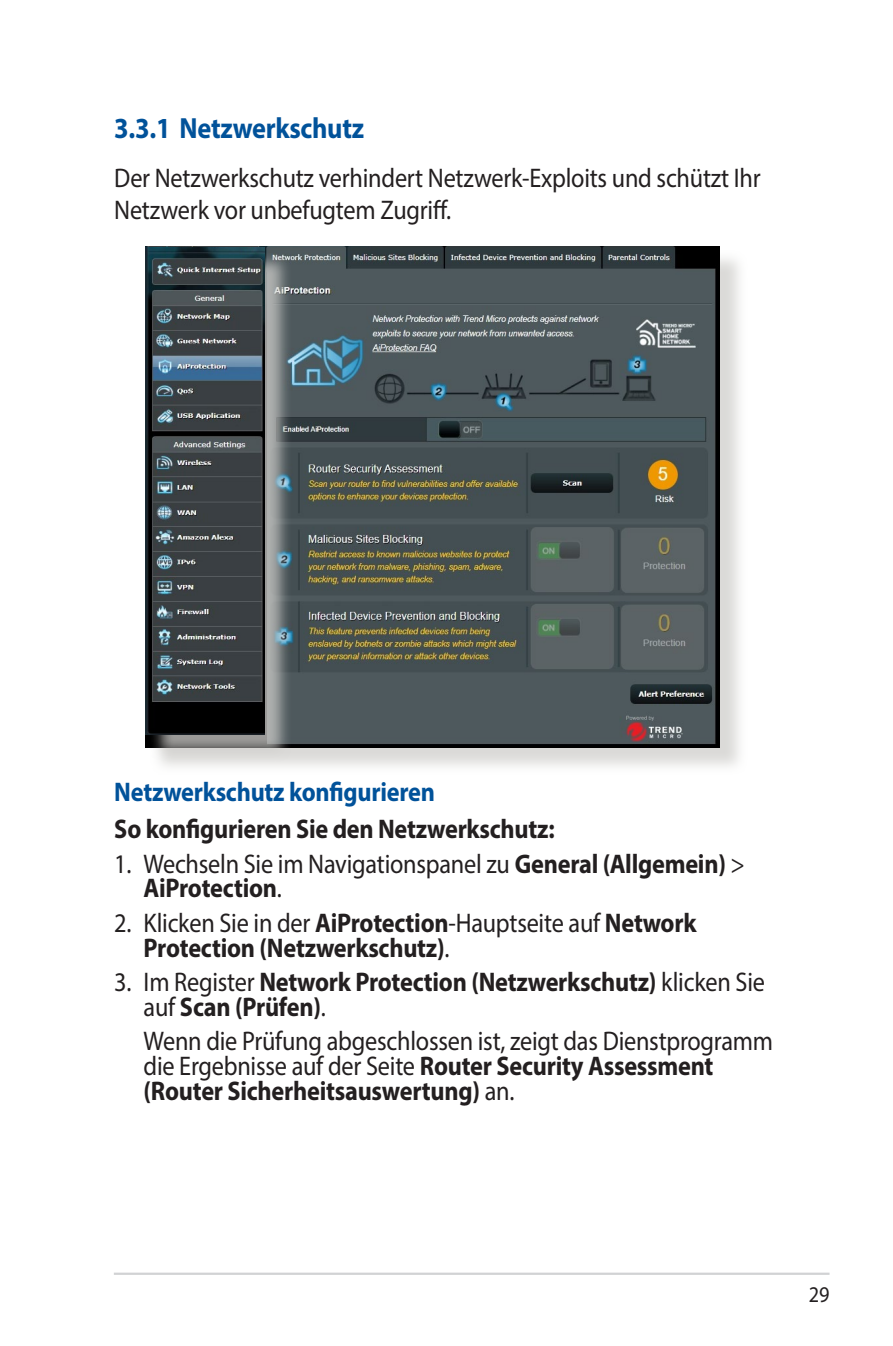
<style>
.page{position:relative;width:893px;height:1346px;background:#fff}
.page>*{position:absolute;margin:0;border:0;box-sizing:border-box;transform-origin:0 0}
.t1{font:700 29.25px "Myriad Pro";letter-spacing:-.01em;color:#01529a;scale:.9 1}
.t2{font:27px/24.8px "Myriad Pro";letter-spacing:-.01em;color:#231f20;scale:.9 1}
.t3{font:700 27px/24.8px "Myriad Pro";letter-spacing:-.01em;color:#231f20;scale:.9 1}
.t4{font:700 27px "Myriad Pro";letter-spacing:-.01em;color:#01529a;scale:.9 1}
.t5{font:22.5px "Myriad";color:#231f20;scale:.9 1}
.s1{font-weight:700}
.s2{font-weight:400}
</style>
<div class="page">
<hr style="left:114px;top:1272px;width:715px;height:3px;background:#d1d2d4">
<div style="left:149px;top:249px;width:599px;height:526px;background:#cfcecb;opacity:.75"></div>
<img style="left:146px;top:246px;width:574px;height:501px">
<div style="left:149px;top:251px;width:144px;height:511px;background:#cfcecb;opacity:.75"></div>
<img style="left:146px;top:248px;width:118px;height:486px">
<p class="t1" style="left:114px;top:109px;width:279px">3.3.1 Netzwerkschutz</p>
<p class="t2" style="left:114px;top:161px;width:720px;line-height:32.4px">Der Netzwerkschutz verhindert Netzwerk-Exploits und schützt Ihr<br>Netzwerk vor unbefugtem Zugriff.</p>
<p class="t4" style="left:114px;top:774px;width:358px">Netzwerkschutz konfigurieren</p>
<p class="t3" style="left:114px;top:816px;width:491px">So konfigurieren Sie den Netzwerkschutz:</p>
<p class="t2" style="left:144px;top:851px;width:670px;text-indent:-29px">1. Wechseln Sie im Navigationspanel zu <span class="s1">General (Allgemein)</span> &gt;<br><span class="s1">AiProtection</span>.</p>
<p class="t3" style="left:144px;top:909px;width:616px;text-indent:-29px"><span class="s2">2. Klicken Sie in der</span> AiProtection<span class="s2">-Hauptseite auf</span> Network<br>Protection (Netzwerkschutz)<span class="s2">.</span></p>
<p class="t3" style="left:144px;top:968px;width:692px;text-indent:-29px"><span class="s2">3. Im Register</span> Network Protection (Netzwerkschutz) <span class="s2">klicken Sie auf</span> Scan (Prüfen)<span class="s2">.</span></p>
<p class="t2" style="left:144px;top:1028px;width:701px">Wenn die Prüfung abgeschlossen ist, zeigt das Dienstprogramm die Ergebnisse auf der Seite <span class="s1">Router Security Assessment (Router Sicherheitsauswertung)</span> an.</p>
<p class="t5" style="left:809px;top:1283px;width:24px">29</p>
</div>
